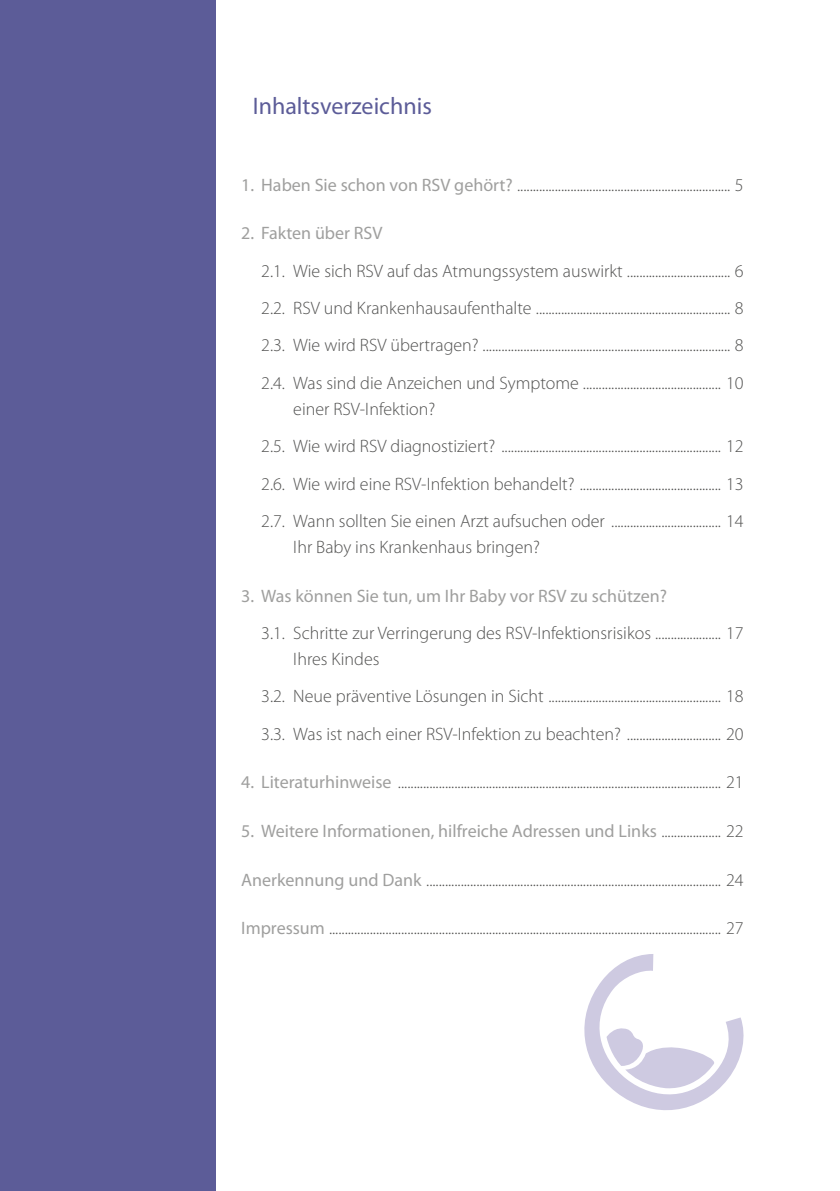
<style>
.page{position:relative;width:840px;height:1191px;background:#fff}
.page>*{position:absolute;margin:0;border:0;box-sizing:border-box;transform-origin:0 0}
.t1{font:24px "Myriad Pro";color:#5c5c98}
.t2{font:300 18px/37.4px "Myriad Pro";color:#525251}
.t3{font:18px "Myriad Pro";color:#9f9f9e}
.s1{font-weight:400;color:#9f9f9e}
.s2{font-weight:300;color:#525251}
</style>
<div class="page">
<svg style="left:584px;top:954px;width:160px;height:156px"></svg>
<div style="left:0;top:0;width:215px;height:1191px;background:#5c5c98"></div>
<h1 class="t1" style="left:252px;top:92px;width:180px">Inhaltsverzeichnis</h1>
<p class="t2" style="left:241px;top:166px;width:504px"><span class="s1">1. Haben Sie schon von RSV gehört?</span> .................................................................... 5</p>
<p class="t3" style="left:241px;top:222px;width:143px">2. Fakten über RSV</p>
<p class="t2" style="left:261px;top:252px;width:484px;text-align:justify">2.1. Wie sich RSV auf das Atmungssystem auswirkt ................................. 6<br>2.2. RSV und Krankenhausaufenthalte .............................................................. 8<br>2.3. Wie wird RSV übertragen? ............................................................................... 8<br>2.4. Was sind die Anzeichen und Symptome ............................................ 10</p>
<p class="t2" style="left:261px;top:390px;width:484px;text-indent:32px">einer RSV-Infektion?<br>2.5. Wie wird RSV diagnostiziert? ...................................................................... 12<br>2.6. Wie wird eine RSV-Infektion behandelt? ............................................. 13<br>2.7. Wann sollten Sie einen Arzt aufsuchen oder ................................... 14</p>
<p class="t2" style="left:293px;top:528px;width:248px">Ihr Baby ins Krankenhaus bringen?</p>
<p class="t3" style="left:241px;top:584px;width:427px">3. Was können Sie tun, um Ihr Baby vor RSV zu schützen?</p>
<p class="t2" style="left:293px;top:620px;width:451px;line-height:26px;text-indent:-32px">3.1. Schritte zur Verringerung des RSV-Infektionsrisikos ..................... 17<br>Ihres Kindes</p>
<p class="t2" style="left:261px;top:678px;width:484px">3.2. Neue präventive Lösungen in Sicht ....................................................... 18<br>3.3. Was ist nach einer RSV-Infektion zu beachten? .............................. 20</p>
<p class="t2" style="left:241px;top:764px;width:504px"><span class="s1">4. Literaturhinweise</span> ....................................................................................................... 21</p>
<p class="t3" style="left:241px;top:820px;width:504px">5. Weitere Informationen, hilfreiche Adressen und Links <span class="s2">................... 22</span></p>
<p class="t2" style="left:241px;top:861px;width:504px"><span class="s1">Anerkennung und Dank</span> .............................................................................................. 24</p>
<p class="t2" style="left:241px;top:910px;width:504px"><span class="s1">Impressum</span> ............................................................................................................................. 27</p>
</div>
